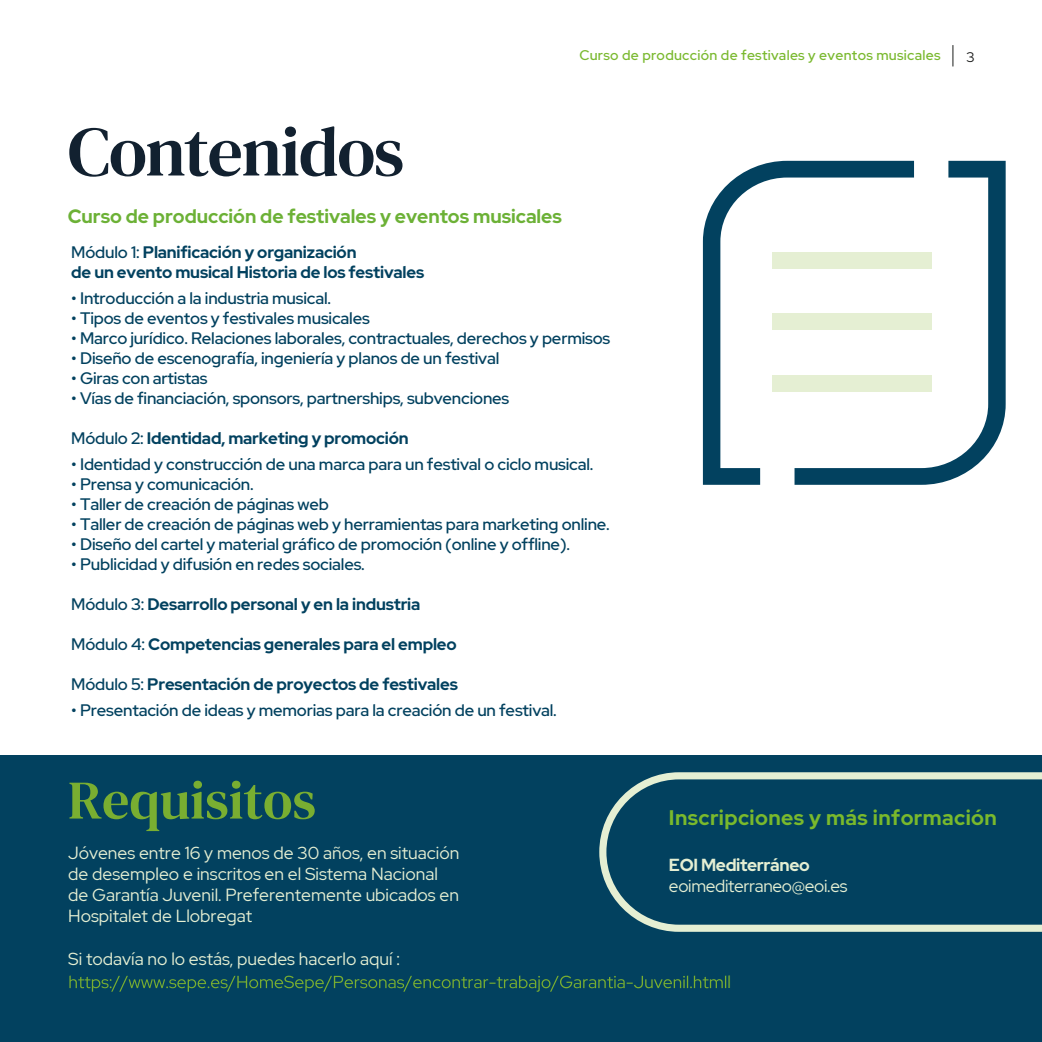
<style>
.page{position:relative;width:1042px;height:1042px;background:#fff}
.page>*{position:absolute;margin:0;border:0;box-sizing:border-box;transform-origin:0 0}
.t1{font:70.17px "DM Serif Text";letter-spacing:-.02em;color:#122130}
.t2{font:54.25px "DM Serif Text";color:#79ae31}
.t3{font:700 21px "Red Hat Display";letter-spacing:.02em;color:#7ab92c}
.t4{font:700 19.25px "Red Hat Display";color:#6cb136}
.t5{font:17.5px/21px "Red Hat Display";color:#e5efd3}
.t6{font:17.5px "Red Hat Display";color:#79ae31}
.t7{font:17.32px "Red Hat Display";letter-spacing:-.02em;color:#e5efd3}
.t8{font:700 17.32px "Red Hat Display";letter-spacing:-.02em;color:#e5efd3}
.t9{font:500 16.62px "Red Hat Display";letter-spacing:-.01em;color:#02415f}
.t10{font:700 16.62px/19.9px "Red Hat Display";letter-spacing:-.01em;color:#02415f}
.t11{font:500 14px "Red Hat Display";letter-spacing:.02em;color:#7ab92f}
.t12{font:14px "Red Hat Display";color:#1b1c1b}
.s1{font-weight:500}
</style>
<div class="page">
<svg style="left:952px;top:45px;width:1px;height:21px"></svg>
<div style="left:0;top:756px;width:1042px;height:286px;background:#02415f"></div>
<svg style="left:599px;top:772px;width:443px;height:160px"></svg>
<svg style="left:914px;top:161px;width:91px;height:324px"></svg>
<svg style="left:703px;top:161px;width:211px;height:324px"></svg>
<div style="left:772px;top:252px;width:160px;height:17px;background:#e5efd3"></div>
<div style="left:772px;top:313px;width:160px;height:17px;background:#e5efd3"></div>
<div style="left:772px;top:375px;width:160px;height:17px;background:#e5efd3"></div>
<svg style="left:69px;top:975px;width:657px;height:17px"></svg>
<p class="t11" style="left:579px;top:46px;width:363px">Curso de producción de festivales y eventos musicales</p>
<h1 class="t1" style="left:68px;top:111px;width:338px">Contenidos</h1>
<p class="t4" style="left:68px;top:204px;width:495px">Curso de producción de festivales y eventos musicales</p>
<p class="t10" style="left:71px;top:242px;width:354px"><span class="s1">Módulo 1:</span> Planificación y organización<br>de un evento musical Historia de los festivales</p>
<p class="t9" style="left:71px;top:287px;width:261px">• Introducción a la industria musical.</p>
<p class="t9" style="left:71px;top:307px;width:300px">• Tipos de eventos y festivales musicales</p>
<p class="t9" style="left:71px;top:327px;width:540px">• Marco jurídico. Relaciones laborales, contractuales, derechos y permisos</p>
<p class="t9" style="left:71px;top:347px;width:429px">• Diseño de escenografía, ingeniería y planos de un festival</p>
<p class="t9" style="left:71px;top:367px;width:138px">• Giras con artistas</p>
<p class="t9" style="left:71px;top:387px;width:439px">• Vías de financiación, sponsors, partnerships, subvenciones</p>
<p class="t10" style="left:71px;top:428px;width:339px"><span class="s1">Módulo 2:</span> Identidad, marketing y promoción</p>
<p class="t9" style="left:71px;top:453px;width:524px">• Identidad y construcción de una marca para un festival o ciclo musical.</p>
<p class="t9" style="left:71px;top:473px;width:184px">• Prensa y comunicación.</p>
<p class="t9" style="left:71px;top:493px;width:259px">• Taller de creación de páginas web</p>
<p class="t9" style="left:71px;top:513px;width:540px">• Taller de creación de páginas web y herramientas para marketing online.</p>
<p class="t9" style="left:71px;top:533px;width:500px">• Diseño del cartel y material gráfico de promoción (online y offline).</p>
<p class="t9" style="left:71px;top:553px;width:295px">• Publicidad y difusión en redes sociales.</p>
<p class="t10" style="left:71px;top:594px;width:351px"><span class="s1">Módulo 3:</span> Desarrollo personal y en la industria</p>
<p class="t10" style="left:71px;top:634px;width:387px"><span class="s1">Módulo 4:</span> Competencias generales para el empleo</p>
<p class="t10" style="left:71px;top:673px;width:388px"><span class="s1">Módulo 5:</span> Presentación de proyectos de festivales</p>
<p class="t9" style="left:71px;top:699px;width:487px">• Presentación de ideas y memorias para la creación de un festival.</p>
<p class="t12" style="left:966px;top:48px;width:10px">3</p>
<h2 class="t2" style="left:68px;top:769px;width:249px">Requisitos</h2>
<p class="t5" style="left:68px;top:842px;width:393px">Jóvenes entre 16 y menos de 30 años, en situación de desempleo e inscritos en el Sistema Nacional de Garantía Juvenil. Preferentemente ubicados en Hospitalet de Llobregat</p>
<p class="t5" style="left:68px;top:948px;width:333px">Si todavía no lo estás, puedes hacerlo aquí :</p>
<p class="t3" style="left:669px;top:804px;width:329px">Inscripciones y más información</p>
<p class="t8" style="left:669px;top:854px;width:142px">EOI Mediterráneo</p>
<p class="t7" style="left:669px;top:875px;width:180px">eoimediterraneo@eoi.es</p>
<p class="t6" style="left:727px;top:970px;width:5px">l</p>
</div>
